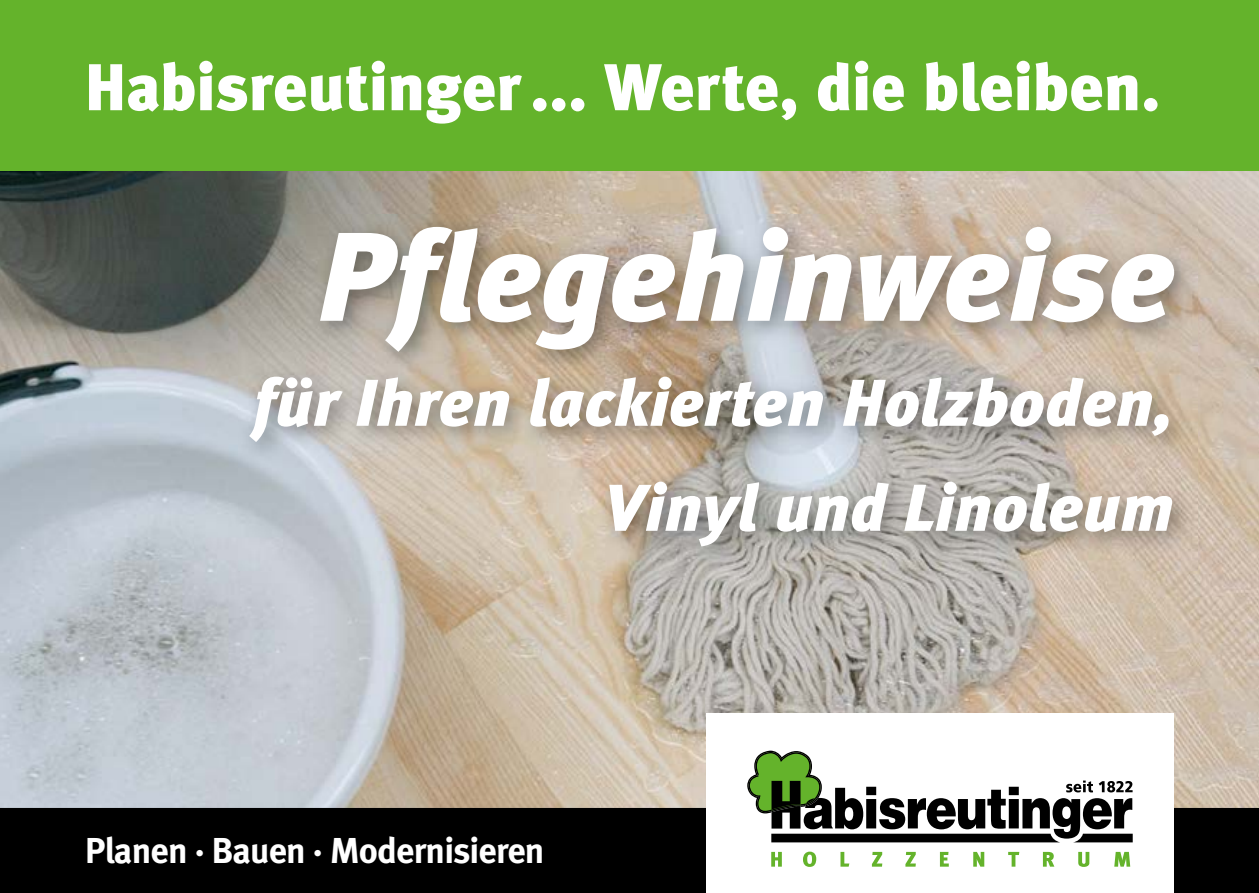
<style>
.page{position:relative;width:1259px;height:893px;background:#fff}
.page>*{position:absolute;margin:0;border:0;box-sizing:border-box;transform-origin:0 0}
.t1{font:italic 126px "Meta Black LF";color:#fff}
.t2{font:italic 66px/105px "Meta Black LF";letter-spacing:.005em;color:#fff;text-align:right}
.t3{font:66px "Meta Black LF";letter-spacing:-.005em;color:#fff}
.t4{font:36px "Meta Bold LF";letter-spacing:-.02em;color:#fff}
</style>
<div class="page">
<img style="left:0;top:170px;width:313px;height:638px">
<img style="left:313px;top:170px;width:946px;height:105px">
<img style="left:1155px;top:275px;width:104px;height:533px">
<img style="left:313px;top:570px;width:842px;height:238px">
<div style="left:0;top:0;width:1259px;height:170px;background:#64b32b"></div>
<img style="left:238px;top:214px;width:959px;height:356px">
<div style="left:0;top:808px;width:1259px;height:85px;background:#000"></div>
<div style="left:706px;top:714px;width:468px;height:179px;background:#fff"></div>
<svg style="left:771px;top:852px;width:11px;height:15px"></svg>
<svg style="left:803px;top:852px;width:13px;height:15px"></svg>
<svg style="left:840px;top:852px;width:9px;height:15px"></svg>
<svg style="left:872px;top:852px;width:10px;height:15px"></svg>
<svg style="left:905px;top:852px;width:11px;height:15px"></svg>
<svg style="left:940px;top:852px;width:8px;height:15px"></svg>
<svg style="left:973px;top:852px;width:11px;height:15px"></svg>
<svg style="left:1008px;top:852px;width:11px;height:15px"></svg>
<svg style="left:1043px;top:852px;width:11px;height:15px"></svg>
<svg style="left:1078px;top:852px;width:11px;height:15px"></svg>
<svg style="left:1114px;top:852px;width:16px;height:15px"></svg>
<svg style="left:747px;top:750px;width:385px;height:92px"></svg>
<p class="t3" style="left:85px;top:47px;width:1076px">Habisreutinger ... Werte, die bleiben.</p>
<h1 class="t1" style="left:319px;top:201px;width:856px">Pflegehinweise</h1>
<p class="t2" style="left:253px;top:350px;width:922px">für Ihren lackierten Holzboden,<br>Vinyl und Linoleum</p>
<p class="t4" style="left:85px;top:829px;width:461px">Planen · Bauen · Modernisieren</p>
</div>
